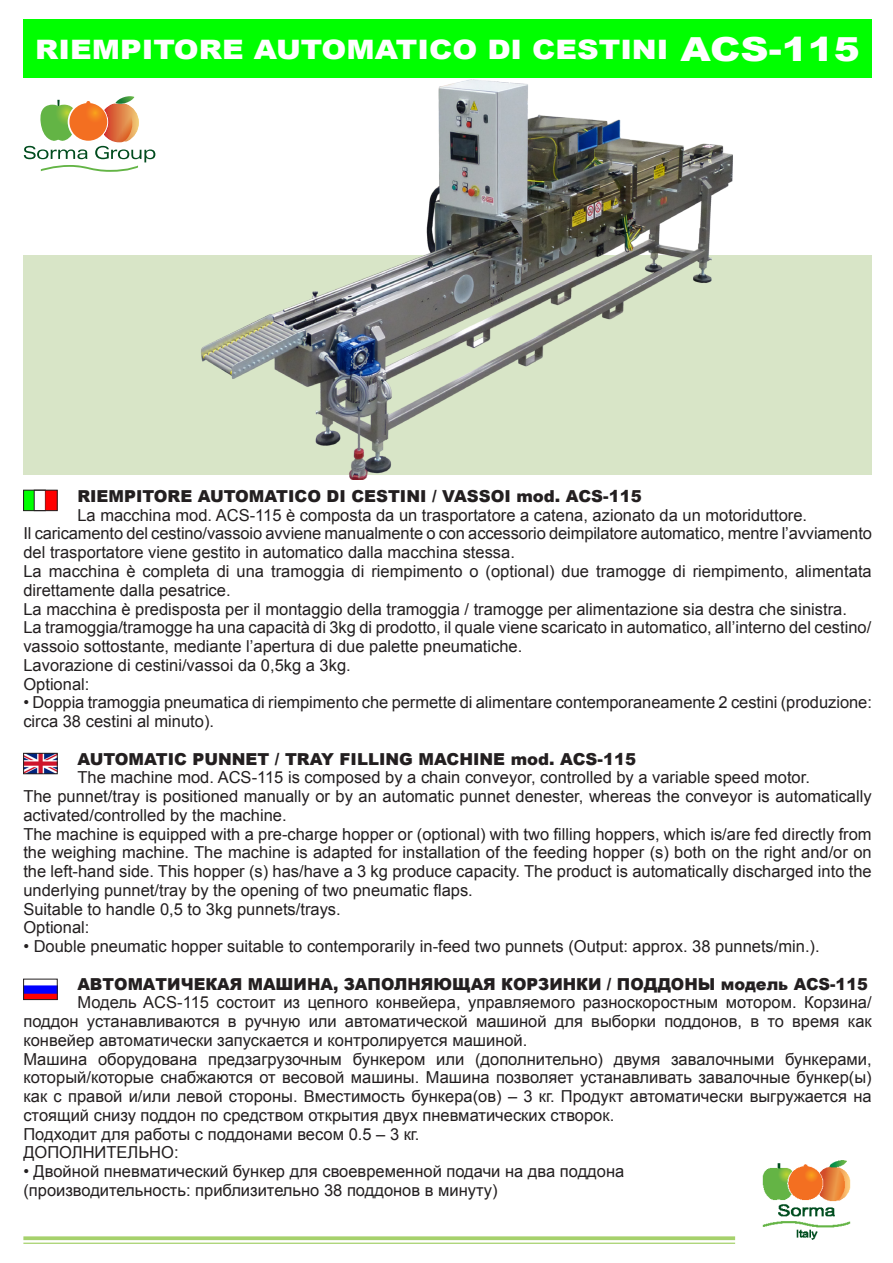
<style>
.page{position:relative;width:893px;height:1263px;background:#fff}
.page>*{position:absolute;margin:0;border:0;box-sizing:border-box;transform-origin:0 0}
.t1{font:900 26.85px "Arial";color:#fff;scale:1.12 1}
.t2{font:16.5px/18.8px "Arial";color:#231f20}
.t3{font:900 16.5px "Arial";color:#231f20}
.s1{font-size:33.15px}
</style>
<div class="page">
<svg style="left:23px;top:1236px;width:712px;height:4px;background:#aed57a"></svg>
<hr style="left:23px;top:1242px;width:712px;height:2px;background:#a6d16c">
<svg style="left:24px;top:96px;width:131px;height:76px"></svg>
<div style="left:23px;top:19px;width:849px;height:58px;background:#0f0"></div>
<img style="left:25px;top:985px;width:30px;height:13px">
<div style="left:23px;top:979px;width:34px;height:21px;border:1px solid #231f20"></div>
<div style="left:24px;top:490px;width:10px;height:20px;background:#0f0"></div>
<div style="left:46px;top:490px;width:11px;height:21px;background:#f00"></div>
<div style="left:23px;top:490px;width:34px;height:21px;border:1px solid #231f20"></div>
<img style="left:25px;top:755px;width:30px;height:17px">
<div style="left:23px;top:753px;width:34px;height:21px;border:1px solid #231f20"></div>
<img style="left:187px;top:77px;width:557px;height:403px">
<img style="left:762px;top:1160px;width:89px;height:80px">
<p class="t1" style="left:35px;top:30px;width:738px">RIEMPITORE AUTOMATICO DI CESTINI <span class="s1">ACS-115</span></p>
<p class="t3" style="left:77px;top:484px;width:566px">RIEMPITORE AUTOMATICO DI CESTINI / VASSOI mod. ACS-115</p>
<p class="t2" style="left:77px;top:506px;width:731px">La macchina mod. ACS-115 è composta da un trasportatore a catena, azionato da un motoriduttore.</p>
<p class="t2" style="left:23px;top:524px;width:850px">Il caricamento del cestino/vassoio avviene manualmente o con accessorio deimpilatore automatico, mentre l’avviamento del trasportatore viene gestito in automatico dalla macchina stessa.</p>
<p class="t2" style="left:23px;top:562px;width:850px">La macchina è completa di una tramoggia di riempimento o (optional) due tramogge di riempimento, alimentata direttamente dalla pesatrice.</p>
<p class="t2" style="left:23px;top:599px;width:825px">La macchina è predisposta per il montaggio della tramoggia / tramogge per alimentazione sia destra che sinistra.</p>
<p class="t2" style="left:23px;top:618px;width:849px">La tramoggia/tramogge ha una capacità di 3kg di prodotto, il quale viene scaricato in automatico, all’interno del cestino/ vassoio sottostante, mediante l’apertura di due palette pneumatiche.</p>
<p class="t2" style="left:23px;top:656px;width:329px">Lavorazione di cestini/vassoi da 0,5kg a 3kg.</p>
<p class="t2" style="left:23px;top:674px;width:68px">Optional:</p>
<p class="t2" style="left:23px;top:693px;width:850px">• Doppia tramoggia pneumatica di riempimento che permette di alimentare contemporaneamente 2 cestini (produzione: circa 38 cestini al minuto).</p>
<p class="t3" style="left:77px;top:747px;width:560px">AUTOMATIC PUNNET / TRAY FILLING MACHINE mod. ACS-115</p>
<p class="t2" style="left:77px;top:768px;width:734px">The machine mod. ACS-115 is composed by a chain conveyor, controlled by a variable speed motor.</p>
<p class="t2" style="left:23px;top:787px;width:850px">The punnet/tray is positioned manually or by an automatic punnet denester, whereas the conveyor is automatically activated/controlled by the machine.</p>
<p class="t2" style="left:23px;top:824px;width:850px;text-align:justify">The machine is equipped with a pre-charge hopper or (optional) with two filling hoppers, which is/are fed directly from the weighing machine. The machine is adapted for installation of the feeding hopper (s) both on the right and/or on the left-hand side. This hopper (s) has/have a 3 kg produce capacity. The product is automatically discharged into the underlying punnet/tray by the opening of two pneumatic flaps.</p>
<p class="t2" style="left:23px;top:899px;width:319px">Suitable to handle 0,5 to 3kg punnets/trays.</p>
<p class="t2" style="left:23px;top:918px;width:68px">Optional:</p>
<p class="t2" style="left:23px;top:937px;width:798px">• Double pneumatic hopper suitable to contemporarily in-feed two punnets (Output: approx. 38 punnets/min.).</p>
<p class="t3" style="left:77px;top:972px;width:792px">АВТОМАТИЧЕКАЯ МАШИНА, ЗАПОЛНЯЮЩАЯ КОРЗИНКИ / ПОДДОНЫ модель ACS-115</p>
<p class="t2" style="left:23px;top:993px;width:850px;text-align:justify;text-indent:54px">Модель ACS-115 состоит из цепного конвейера, управляемого разноскоростным мотором. Корзина/ поддон устанавливаются в ручную или автоматической машиной для выборки поддонов, в то время как конвейер автоматически запускается и контролируется машиной.</p>
<p class="t2" style="left:23px;top:1049px;width:850px;text-align:justify">Машина оборудована предзагрузочным бункером или (дополнительно) двумя завалочными бункерами, который/которые снабжаются от весовой машины. Машина позволяет устанавливать завалочные бункер(ы) как с правой и/или левой стороны. Вместимость бункера(ов) – 3 кг. Продукт автоматически выгружается на стоящий снизу поддон по средством открытия двух пневматических створок.</p>
<p class="t2" style="left:23px;top:1124px;width:398px">Подходит для работы с поддонами весом 0.5 – 3 кг.</p>
<p class="t2" style="left:23px;top:1143px;width:157px">ДОПОЛНИТЕЛЬНО:</p>
<p class="t2" style="left:23px;top:1162px;width:602px">• Двойной пневматический бункер для своевременной подачи на два поддона (производительность: приблизительно 38 поддонов в минуту)</p>
</div>
